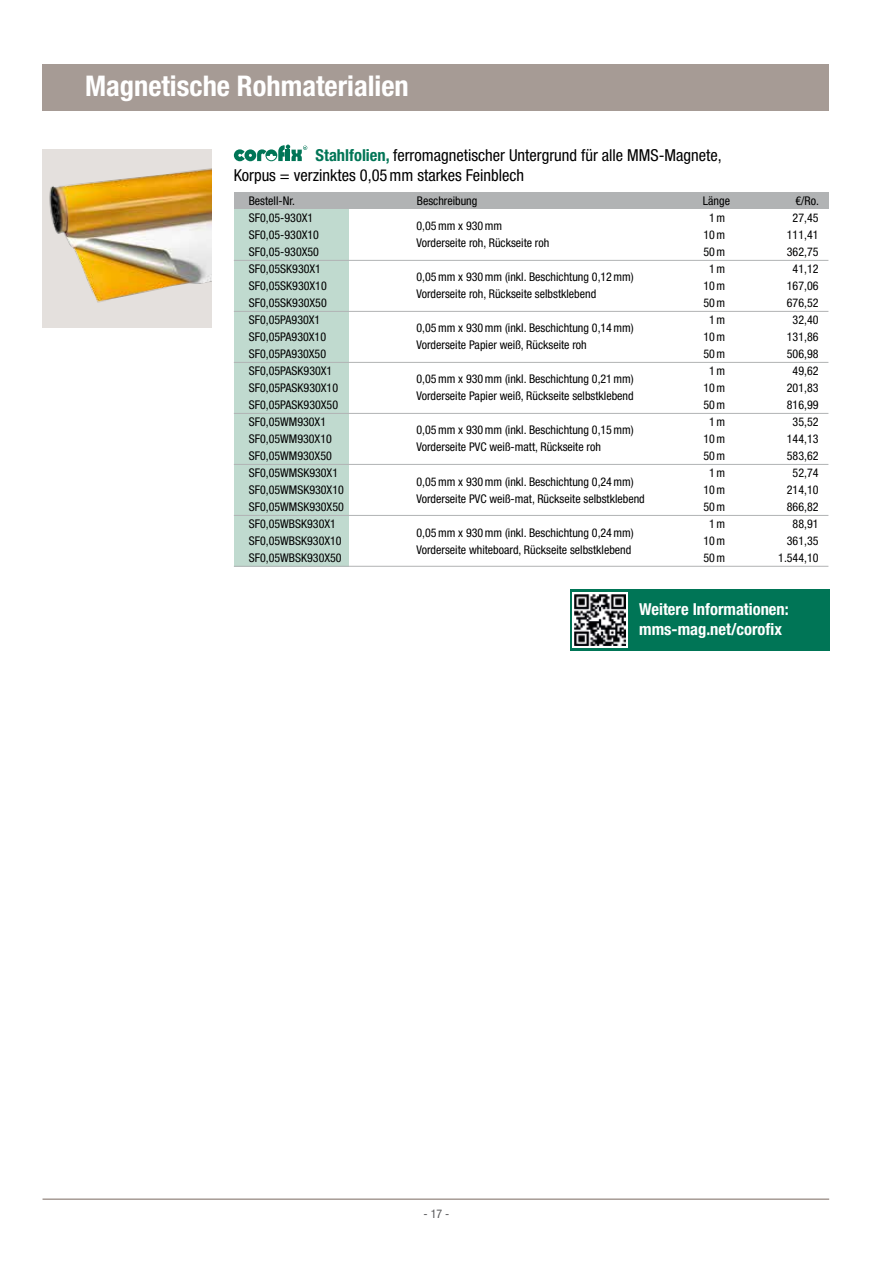
<style>
.page{position:relative;width:893px;height:1263px;background:#fff}
.page>*{position:absolute;margin:0;border:0;box-sizing:border-box;transform-origin:0 0}
.t1{font:700 condensed 28.5px "Helvetica Neue LT Pro";color:#fff}
.t2{font:condensed 16.5px/19.8px "Helvetica Neue LT Pro";color:#000}
.t3{font:700 condensed 16.5px/19.8px "Helvetica Neue LT Pro";color:#fff}
.t4{font:condensed 12px/17.1px "Helvetica Neue LT Pro";color:#000}
.t5{font:condensed 12px "Helvetica Neue LT Pro";color:#58585a}
.s1{font-weight:700;color:#007556}
</style>
<div class="page">
<hr style="left:43px;top:1198px;width:786px;height:2px;background:#a69b95">
<div style="left:43px;top:64px;width:786px;height:47px;background:#a69b95"></div>
<div style="left:43px;top:149px;width:170px;height:178px;background:#e4e0dd"></div>
<div style="left:234px;top:201px;width:115px;height:366px;background:#c0dacf"></div>
<div style="left:234px;top:192px;width:594px;height:16px;background:#b1b3b4"></div>
<hr style="left:234px;top:260px;width:594px;height:1px;background:#b1b3b4">
<hr style="left:234px;top:311px;width:594px;height:1px;background:#b1b3b4">
<hr style="left:234px;top:362px;width:594px;height:1px;background:#b1b3b4">
<hr style="left:234px;top:413px;width:594px;height:1px;background:#b1b3b4">
<hr style="left:234px;top:464px;width:594px;height:1px;background:#b1b3b4">
<hr style="left:234px;top:515px;width:594px;height:1px;background:#b1b3b4">
<hr style="left:234px;top:566px;width:594px;height:1px;background:#b1b3b4">
<svg style="left:234px;top:145px;width:73px;height:16px"></svg>
<div style="left:570px;top:589px;width:259px;height:61px;background:#007556"></div>
<svg style="left:573px;top:592px;width:55px;height:55px"></svg>
<img style="left:575px;top:594px;width:51px;height:51px">
<img style="left:49px;top:163px;width:164px;height:161px">
<h1 class="t1" style="left:85px;top:68px;width:325px">Magnetische Rohmaterialien</h1>
<h2 class="t2" style="left:234px;top:145px;width:489px;text-indent:82px"><span class="s1">Stahlfolien,</span> ferromagnetischer Untergrund für alle MMS-Magnete,<br>Korpus = verzinktes 0,05mm starkes Feinblech</h2>
<p class="t4" style="left:249px;top:192px;width:48px">Bestell-Nr.</p>
<p class="t4" style="left:417px;top:192px;width:62px">Beschreibung</p>
<p class="t4" style="left:703px;top:192px;width:29px">Länge</p>
<p class="t4" style="left:795px;top:192px;width:25px">€/Ro.</p>
<p class="t4" style="left:249px;top:209px;width:66px">SF0,05-930X1</p>
<p class="t4" style="left:709px;top:209px;width:17px">1m</p>
<p class="t4" style="left:793px;top:209px;width:27px">27,45</p>
<p class="t4" style="left:249px;top:226px;width:72px">SF0,05-930X10</p>
<p class="t4" style="left:703px;top:226px;width:23px">10m</p>
<p class="t4" style="left:787px;top:226px;width:33px">111,41</p>
<p class="t4" style="left:249px;top:243px;width:72px">SF0,05-930X50</p>
<p class="t4" style="left:703px;top:243px;width:23px">50m</p>
<p class="t4" style="left:787px;top:243px;width:33px">362,75</p>
<p class="t4" style="left:249px;top:260px;width:74px">SF0,05SK930X1</p>
<p class="t4" style="left:709px;top:260px;width:17px">1m</p>
<p class="t4" style="left:793px;top:260px;width:27px">41,12</p>
<p class="t4" style="left:249px;top:277px;width:80px">SF0,05SK930X10</p>
<p class="t4" style="left:703px;top:277px;width:23px">10m</p>
<p class="t4" style="left:787px;top:277px;width:33px">167,06</p>
<p class="t4" style="left:249px;top:294px;width:80px">SF0,05SK930X50</p>
<p class="t4" style="left:703px;top:294px;width:23px">50m</p>
<p class="t4" style="left:787px;top:294px;width:33px">676,52</p>
<p class="t4" style="left:249px;top:311px;width:73px">SF0,05PA930X1</p>
<p class="t4" style="left:709px;top:311px;width:17px">1m</p>
<p class="t4" style="left:793px;top:311px;width:27px">32,40</p>
<p class="t4" style="left:249px;top:328px;width:79px">SF0,05PA930X10</p>
<p class="t4" style="left:703px;top:328px;width:23px">10m</p>
<p class="t4" style="left:787px;top:328px;width:33px">131,86</p>
<p class="t4" style="left:249px;top:345px;width:79px">SF0,05PA930X50</p>
<p class="t4" style="left:703px;top:345px;width:23px">50m</p>
<p class="t4" style="left:787px;top:345px;width:33px">506,98</p>
<p class="t4" style="left:249px;top:362px;width:85px">SF0,05PASK930X1</p>
<p class="t4" style="left:709px;top:362px;width:17px">1m</p>
<p class="t4" style="left:793px;top:362px;width:27px">49,62</p>
<p class="t4" style="left:249px;top:379px;width:91px">SF0,05PASK930X10</p>
<p class="t4" style="left:703px;top:379px;width:23px">10m</p>
<p class="t4" style="left:787px;top:379px;width:33px">201,83</p>
<p class="t4" style="left:249px;top:396px;width:91px">SF0,05PASK930X50</p>
<p class="t4" style="left:703px;top:396px;width:23px">50m</p>
<p class="t4" style="left:787px;top:396px;width:33px">816,99</p>
<p class="t4" style="left:249px;top:413px;width:79px">SF0,05WM930X1</p>
<p class="t4" style="left:709px;top:413px;width:17px">1m</p>
<p class="t4" style="left:793px;top:413px;width:27px">35,52</p>
<p class="t4" style="left:249px;top:430px;width:85px">SF0,05WM930X10</p>
<p class="t4" style="left:703px;top:430px;width:23px">10m</p>
<p class="t4" style="left:787px;top:430px;width:33px">144,13</p>
<p class="t4" style="left:249px;top:447px;width:85px">SF0,05WM930X50</p>
<p class="t4" style="left:703px;top:447px;width:23px">50m</p>
<p class="t4" style="left:787px;top:447px;width:33px">583,62</p>
<p class="t4" style="left:249px;top:464px;width:91px">SF0,05WMSK930X1</p>
<p class="t4" style="left:709px;top:464px;width:17px">1m</p>
<p class="t4" style="left:793px;top:464px;width:27px">52,74</p>
<p class="t4" style="left:249px;top:481px;width:97px">SF0,05WMSK930X10</p>
<p class="t4" style="left:703px;top:481px;width:23px">10m</p>
<p class="t4" style="left:787px;top:481px;width:33px">214,10</p>
<p class="t4" style="left:249px;top:498px;width:97px">SF0,05WMSK930X50</p>
<p class="t4" style="left:703px;top:498px;width:23px">50m</p>
<p class="t4" style="left:787px;top:498px;width:33px">866,82</p>
<p class="t4" style="left:249px;top:515px;width:89px">SF0,05WBSK930X1</p>
<p class="t4" style="left:709px;top:515px;width:17px">1m</p>
<p class="t4" style="left:793px;top:515px;width:27px">88,91</p>
<p class="t4" style="left:249px;top:532px;width:94px">SF0,05WBSK930X10</p>
<p class="t4" style="left:703px;top:532px;width:23px">10m</p>
<p class="t4" style="left:787px;top:532px;width:33px">361,35</p>
<p class="t4" style="left:249px;top:549px;width:94px">SF0,05WBSK930X50</p>
<p class="t4" style="left:703px;top:549px;width:23px">50m</p>
<p class="t4" style="left:778px;top:549px;width:42px">1.544,10</p>
<h2 class="t3" style="left:639px;top:599px;width:151px">Weitere Informationen: mms-mag.net/corofix</h2>
<p class="t4" style="left:416px;top:217px;width:135px">0,05mm x 930mm<br>Vorderseite roh, Rückseite roh</p>
<p class="t4" style="left:416px;top:268px;width:219px">0,05mm x 930mm (inkl. Beschichtung 0,12mm)<br>Vorderseite roh, Rückseite selbstklebend</p>
<p class="t4" style="left:416px;top:319px;width:219px">0,05mm x 930mm (inkl. Beschichtung 0,14mm)<br>Vorderseite Papier weiß, Rückseite roh</p>
<p class="t4" style="left:416px;top:370px;width:219px">0,05mm x 930mm (inkl. Beschichtung 0,21mm)<br>Vorderseite Papier weiß, Rückseite selbstklebend</p>
<p class="t4" style="left:416px;top:421px;width:219px">0,05mm x 930mm (inkl. Beschichtung 0,15mm)<br>Vorderseite PVC weiß-matt, Rückseite roh</p>
<p class="t4" style="left:416px;top:473px;width:230px">0,05mm x 930mm (inkl. Beschichtung 0,24mm)<br>Vorderseite PVC weiß-mat, Rückseite selbstklebend</p>
<p class="t4" style="left:416px;top:524px;width:219px">0,05mm x 930mm (inkl. Beschichtung 0,24mm)<br>Vorderseite whiteboard, Rückseite selbstklebend</p>
<p class="t5" style="left:424px;top:1207px;width:27px">- 17 -</p>
</div>
